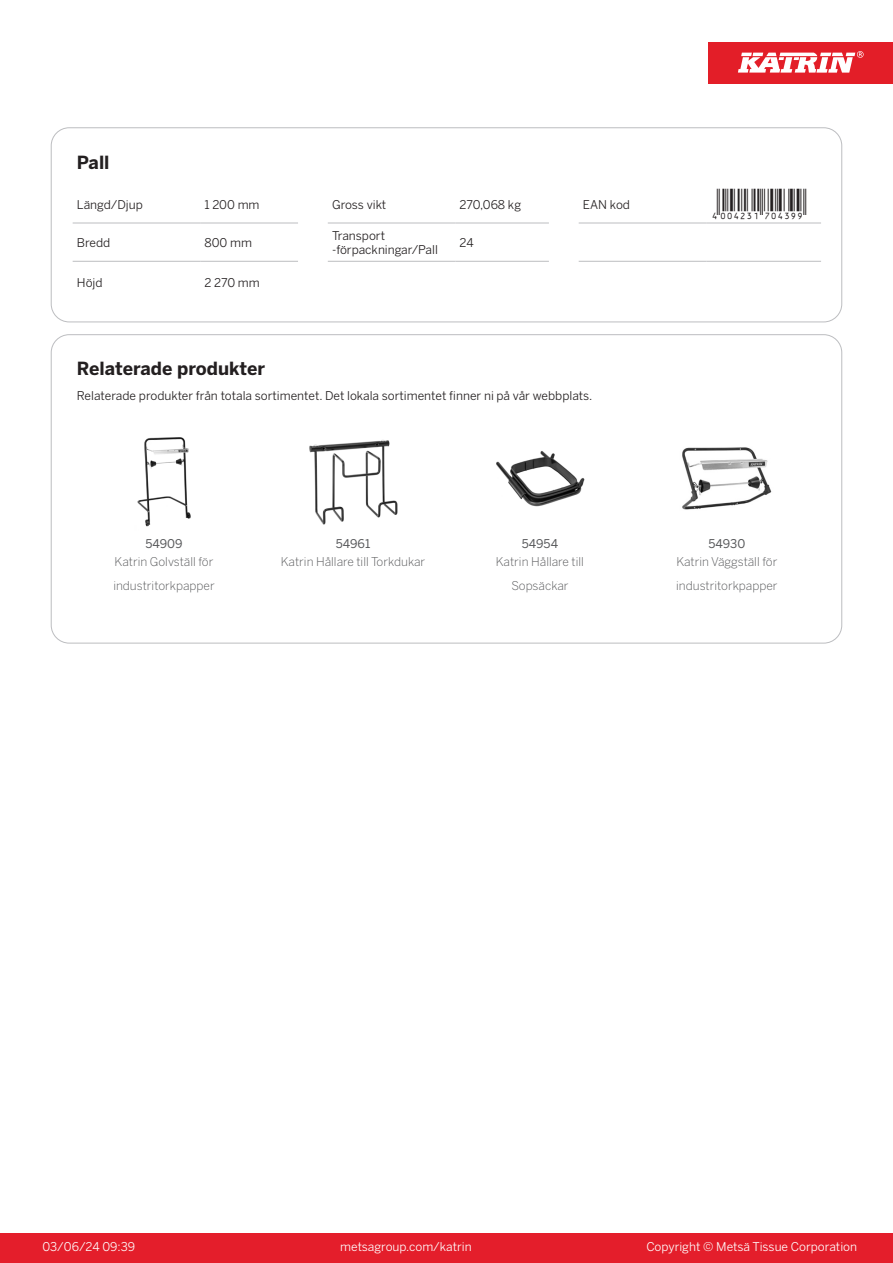
<style>
.page{position:relative;width:893px;height:1263px;background:#fff}
.page>*{position:absolute;margin:0;border:0;box-sizing:border-box;transform-origin:0 0}
.T_EAN{font:30px "Viisas EAN Matala";color:#231f20}
.T_TableHeader{font:700 18px "Benton Sans";color:#231f20}
.T_TableBody{font:12px "Benton Sans";color:#231f20}
.T_RelatedName{font:300 12px/24px "Benton Sans";color:#57585a}
.t1{font:12px "Benton Sans";color:#fff}
.T_RelatedCode{font:12px "Benton Sans";color:#57585a}
</style>
<div class="page">
<div style="left:0;top:1233px;width:893px;height:30px;background:#e41e2b"></div>
<div style="left:708px;top:43px;width:185px;height:41px;background:#e31e28"></div>
<svg style="left:738px;top:51px;width:126px;height:22px"></svg>
<hr style="left:73px;top:223px;width:127px;height:1px;background:#bcbdc0">
<hr style="left:200px;top:223px;width:98px;height:1px;background:#bcbdc0">
<hr style="left:328px;top:223px;width:127px;height:1px;background:#bcbdc0">
<hr style="left:455px;top:223px;width:94px;height:1px;background:#bcbdc0">
<hr style="left:579px;top:223px;width:127px;height:1px;background:#bcbdc0">
<hr style="left:706px;top:223px;width:115px;height:1px;background:#bcbdc0">
<hr style="left:73px;top:261px;width:127px;height:1px;background:#bcbdc0">
<hr style="left:200px;top:261px;width:98px;height:1px;background:#bcbdc0">
<hr style="left:328px;top:261px;width:127px;height:1px;background:#bcbdc0">
<hr style="left:455px;top:261px;width:94px;height:1px;background:#bcbdc0">
<hr style="left:579px;top:261px;width:127px;height:1px;background:#bcbdc0">
<hr style="left:706px;top:261px;width:115px;height:1px;background:#bcbdc0">
<div style="left:51px;top:128px;width:791px;height:194px;border:1px solid #bcbdc0;border-radius:18px"></div>
<img style="left:137px;top:437px;width:54px;height:90px">
<img style="left:309px;top:440px;width:89px;height:85px">
<img style="left:496px;top:451px;width:89px;height:56px">
<img style="left:682px;top:447px;width:90px;height:63px">
<p class="T_TableHeader" style="left:77px;top:151px;width:34px">Pall</p>
<p class="T_TableBody" style="left:77px;top:197px;width:68px">Längd/Djup</p>
<p class="T_TableBody" style="left:204px;top:197px;width:57px">1 200 mm</p>
<p class="T_TableBody" style="left:332px;top:197px;width:56px">Gross vikt</p>
<p class="T_TableBody" style="left:460px;top:197px;width:63px">270,068 kg</p>
<p class="T_TableBody" style="left:583px;top:197px;width:49px">EAN kod</p>
<p class="T_EAN" style="left:710px;top:188px;width:97px">*4004231704399*</p>
<p class="T_TableBody" style="left:77px;top:235px;width:35px">Bredd</p>
<p class="T_TableBody" style="left:204px;top:235px;width:49px">800 mm</p>
<p class="T_TableBody" style="left:332px;top:228px;width:55px">Transport</p>
<p class="T_TableBody" style="left:332px;top:243px;width:107px">-förpackningar/Pall</p>
<p class="T_TableBody" style="left:460px;top:235px;width:16px">24</p>
<p class="T_TableBody" style="left:77px;top:276px;width:27px">Höjd</p>
<p class="T_TableBody" style="left:204px;top:276px;width:57px">2 270 mm</p>
<p class="T_TableHeader" style="left:77px;top:357px;width:190px">Relaterade produkter</p>
<p class="T_TableBody" style="left:77px;top:388px;width:517px">Relaterade produkter från totala sortimentet. Det lokala sortimentet finner ni på vår webbplats.</p>
<p class="T_RelatedCode" style="left:145px;top:537px;width:39px">54909</p>
<p class="T_RelatedCode" style="left:336px;top:537px;width:36px">54961</p>
<p class="T_RelatedCode" style="left:522px;top:537px;width:38px">54954</p>
<p class="T_RelatedCode" style="left:708px;top:537px;width:38px">54930</p>
<p class="T_RelatedName" style="left:113px;top:550px;width:103px">Katrin Golvställ för industritorkpapper</p>
<p class="T_RelatedName" style="left:281px;top:550px;width:146px">Katrin Hållare till Torkdukar</p>
<p class="T_RelatedName" style="left:496px;top:550px;width:90px;text-align:center">Katrin Hållare till<br>Sopsäckar</p>
<p class="T_RelatedName" style="left:676px;top:550px;width:103px">Katrin Väggställ för industritorkpapper</p>
<p class="t1" style="left:43px;top:1239px;width:94px">03/06/24 09:39</p>
<p class="t1" style="left:340px;top:1239px;width:133px">metsagroup.com/katrin</p>
<p class="t1" style="left:646px;top:1239px;width:212px">Copyright © Metsä Tissue Corporation</p>
</div>
